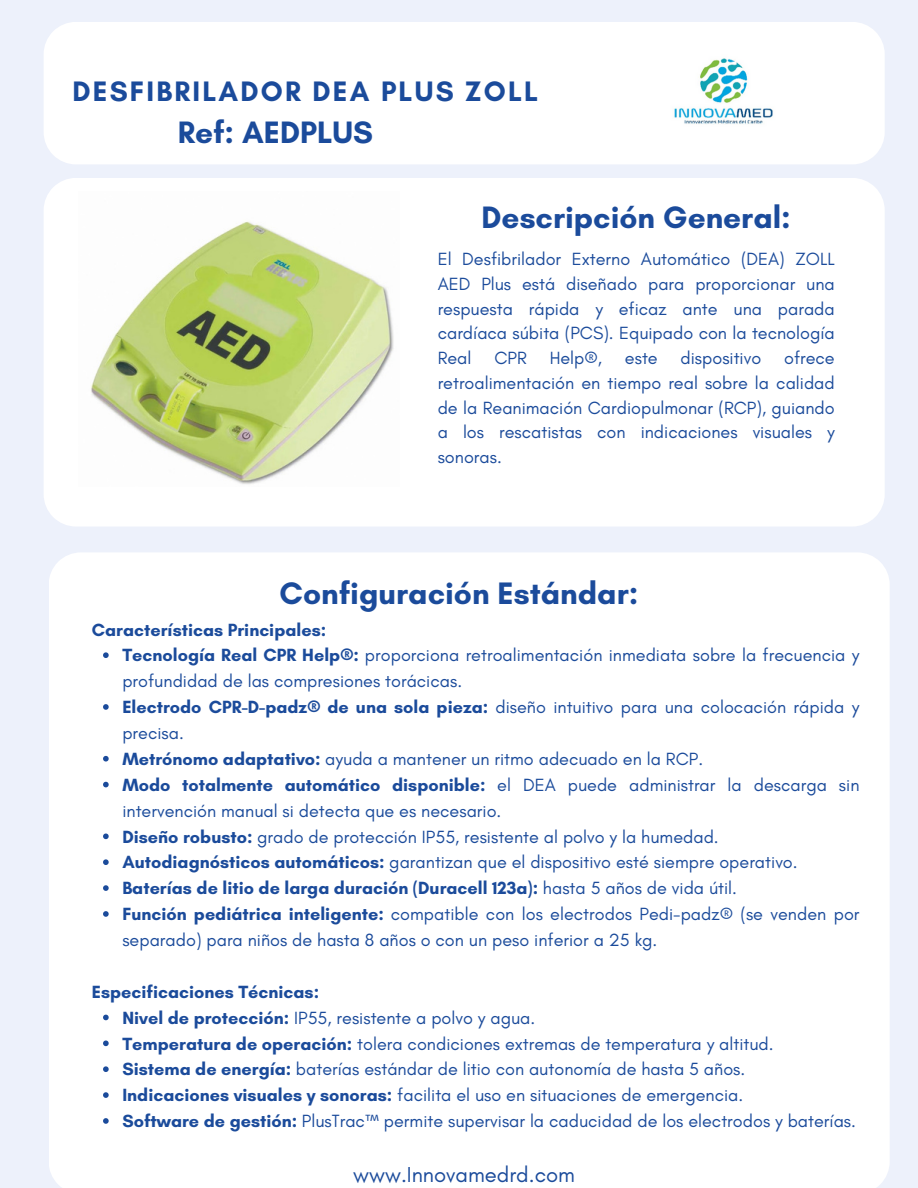
<style>
.page{position:relative;width:918px;height:1188px;background:#edf1fb}
.page>*{position:absolute;margin:0;border:0;box-sizing:border-box;transform-origin:0 0}
.t1{font:700 31.65px "Glacial Indifference";color:#1b4b9b}
.t2{font:700 31.5px "Glacial Indifference";color:#1b4b9b}
.t3{font:700 28.65px "Glacial Indifference";letter-spacing:.075em;color:#1b4b9b}
.t4{font:22.05px "Glacial Indifference";color:#1b4b9b}
.t5{font:18px/24.8px "Glacial Indifference";color:#1b4b9b}
.t6{font:700 18px "Glacial Indifference";color:#1b4b9b}
.s1{font-weight:700}
.s2{font-weight:400}
</style>
<div class="page">
<div style="left:44px;top:22px;width:841px;height:142px;background:#fff"></div>
<div style="left:49px;top:553px;width:841px;height:635px;background:#fff"></div>
<div style="left:44px;top:178px;width:841px;height:348px;background:#fff"></div>
<img style="left:648px;top:51px;width:151px;height:82px">
<img style="left:78px;top:191px;width:322px;height:296px">
<svg style="left:103px;top:652px;width:6px;height:6px"></svg>
<svg style="left:103px;top:704px;width:6px;height:6px"></svg>
<svg style="left:103px;top:756px;width:6px;height:6px"></svg>
<svg style="left:103px;top:782px;width:6px;height:5px"></svg>
<svg style="left:103px;top:834px;width:6px;height:5px"></svg>
<svg style="left:103px;top:859px;width:6px;height:6px"></svg>
<svg style="left:103px;top:885px;width:6px;height:6px"></svg>
<svg style="left:103px;top:911px;width:6px;height:6px"></svg>
<svg style="left:103px;top:1015px;width:6px;height:5px"></svg>
<svg style="left:103px;top:1041px;width:6px;height:5px"></svg>
<svg style="left:103px;top:1066px;width:6px;height:6px"></svg>
<svg style="left:103px;top:1092px;width:6px;height:6px"></svg>
<svg style="left:103px;top:1118px;width:6px;height:6px"></svg>
<p class="t3" style="left:72px;top:74px;width:467px">DESFIBRILADOR DEA PLUS ZOLL</p>
<p class="t2" style="left:178px;top:113px;width:197px">Ref: AEDPLUS</p>
<h4 class="t2" style="left:482px;top:198px;width:311px">Descripción General:</h4>
<p class="t5" style="left:438px;top:246px;width:399px;text-align:justify">El Desfibrilador Externo Automático (DEA) ZOLL AED Plus está diseñado para proporcionar una respuesta rápida y eficaz ante una parada cardíaca súbita (PCS). Equipado con la tecnología Real</p>
<p class="t5" style="left:438px;top:345px;width:399px;text-align:justify;text-indent:346px">ofrece retroalimentación en tiempo real sobre la calidad de la Reanimación Cardiopulmonar (RCP), guiando a los rescatistas con indicaciones visuales y sonoras.</p>
<p class="t5" style="left:494px;top:345px;width:34px">CPR</p>
<p class="t5" style="left:550px;top:345px;width:54px">Help®,</p>
<p class="t5" style="left:625px;top:345px;width:34px">este</p>
<p class="t5" style="left:681px;top:345px;width:82px">dispositivo</p>
<p class="t1" style="left:280px;top:573px;width:360px">Configuración Estándar:</p>
<h2 class="t6" style="left:92px;top:618px;width:236px">Características Principales:</h2>
<p class="t5" style="left:122px;top:642px;width:739px;line-height:25.8px"><span class="s1">Tecnología Real CPR Help®:</span> proporciona retroalimentación inmediata sobre la frecuencia y profundidad de las compresiones torácicas.</p>
<p class="t5" style="left:122px;top:694px;width:739px;line-height:25.8px"><span class="s1">Electrodo CPR-D-padz® de una sola pieza:</span> diseño intuitivo para una colocación rápida y precisa.</p>
<h2 class="t5" style="left:122px;top:746px;width:582px"><span class="s1">Metrónomo adaptativo:</span> ayuda a mantener un ritmo adecuado en la RCP.</h2>
<p class="t5" style="left:122px;top:772px;width:739px;line-height:25.8px"><span class="s1">Modo totalmente automático disponible:</span> el DEA puede administrar la descarga sin intervención manual si detecta que es necesario.</p>
<h2 class="t5" style="left:122px;top:824px;width:598px"><span class="s1">Diseño robusto:</span> grado de protección IP55, resistente al polvo y la humedad.</h2>
<h4 class="t5" style="left:122px;top:850px;width:677px"><span class="s1">Autodiagnósticos automáticos:</span> garantizan que el dispositivo esté siempre operativo.</h4>
<p class="t6" style="left:122px;top:877px;width:616px">Baterías de litio de larga duración (Duracell 123a): <span class="s2">hasta 5 años de vida útil.</span></p>
<p class="t5" style="left:122px;top:901px;width:739px;line-height:25.8px"><span class="s1">Función pediátrica inteligente:</span> compatible con los electrodos Pedi-padz® (se venden por separado) para niños de hasta 8 años o con un peso inferior a 25 kg.</p>
<p class="t6" style="left:92px;top:981px;width:229px">Especificaciones Técnicas:</p>
<p class="t5" style="left:122px;top:1005px;width:414px"><span class="s1">Nivel de protección:</span> IP55, resistente a polvo y agua.</p>
<p class="t5" style="left:122px;top:1031px;width:653px"><span class="s1">Temperatura de operación:</span> tolera condiciones extremas de temperatura y altitud.</p>
<p class="t5" style="left:122px;top:1057px;width:624px"><span class="s1">Sistema de energía:</span> baterías estándar de litio con autonomía de hasta 5 años.</p>
<p class="t5" style="left:122px;top:1083px;width:622px"><span class="s1">Indicaciones visuales y sonoras:</span> facilita el uso en situaciones de emergencia.</p>
<p class="t5" style="left:122px;top:1108px;width:735px"><span class="s1">Software de gestión:</span> PlusTrac™ permite supervisar la caducidad de los electrodos y baterías.</p>
<p class="t4" style="left:353px;top:1161px;width:223px">www.Innovamedrd.com</p>
</div>
